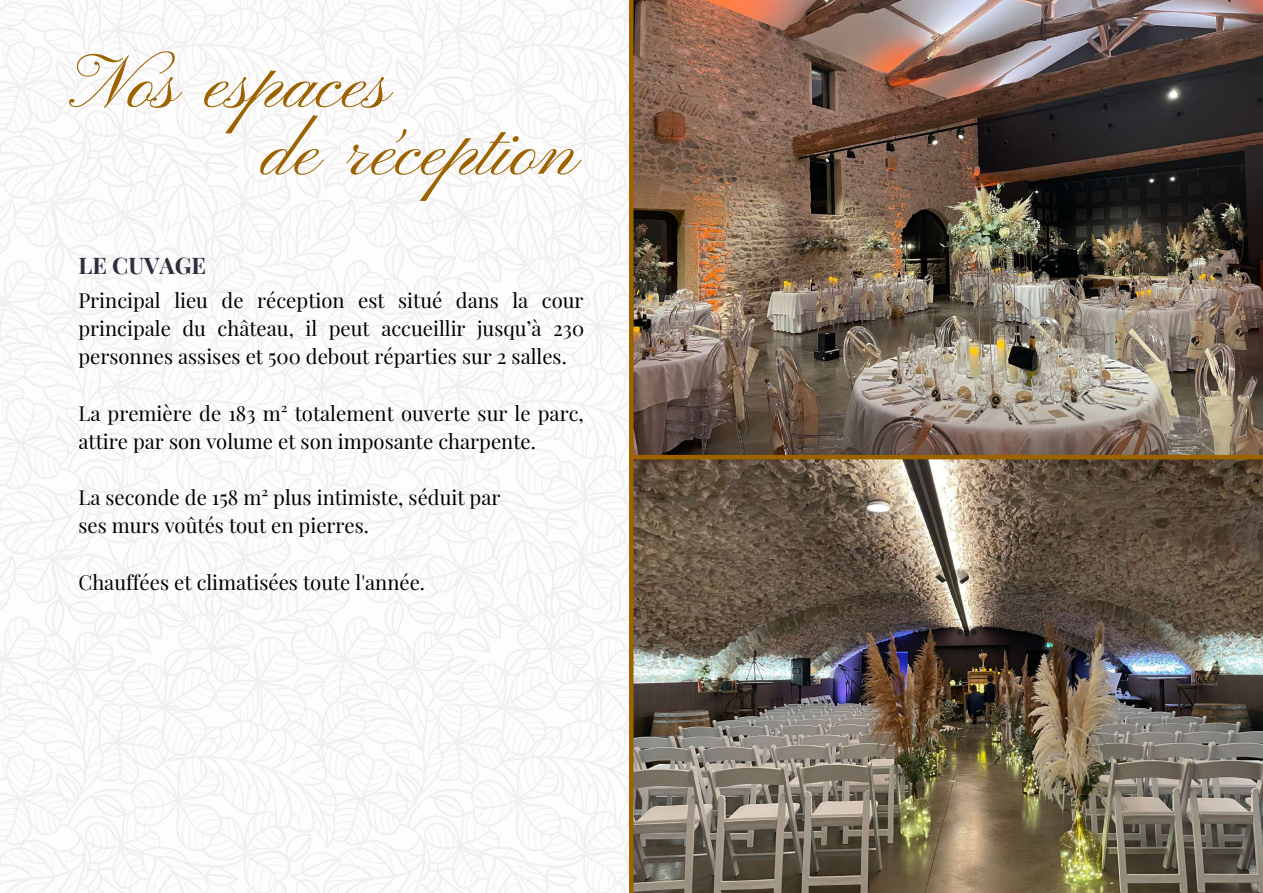
<style>
.page{position:relative;width:1263px;height:893px;background:#fff}
.page>*{position:absolute;margin:0;border:0;box-sizing:border-box;transform-origin:0 0}
.t1{font:76.35px/67.5px "Pinyon Script";color:#9d6300}
.t2{font:700 22.88px "Playfair Display";color:#2f2d3b}
.t3{font:20.25px/28.1px "Playfair Display";color:#000}
</style>
<div class="page">
<img style="left:633px;top:0;width:630px;height:455px">
<img style="left:633px;top:459px;width:630px;height:434px">
<svg style="left:0;top:0;width:290px;height:297px"></svg>
<svg style="left:290px;top:0;width:339px;height:297px"></svg>
<svg style="left:0;top:297px;width:290px;height:357px"></svg>
<svg style="left:290px;top:297px;width:339px;height:357px"></svg>
<svg style="left:0;top:654px;width:290px;height:239px"></svg>
<svg style="left:290px;top:654px;width:339px;height:239px"></svg>
<hr style="left:629px;top:0;width:4px;height:893px;background:#9d6300">
<hr style="left:631px;top:455px;width:632px;height:4px;background:#9d6300">
<h1 class="t1" style="left:265px;top:55px;width:317px;text-indent:-187px">Nos espaces<br>de réception</h1>
<p class="t2" style="left:78px;top:249px;width:129px">LE CUVAGE</p>
<p class="t3" style="left:78px;top:286px;width:507px;text-align:justify">Principal lieu de réception est situé dans la cour principale du château, il peut accueillir jusqu’à 230 personnes assises et 500 debout réparties sur 2 salles.</p>
<p class="t3" style="left:78px;top:398px;width:507px">La première de 183 m² totalement ouverte sur le parc, attire par son volume et son imposante charpente.</p>
<p class="t3" style="left:78px;top:483px;width:423px">La seconde de 158 m² plus intimiste, séduit par ses murs voûtés tout en pierres.</p>
<p class="t3" style="left:78px;top:567px;width:348px">Chauffées et climatisées toute l'année.</p>
</div>
